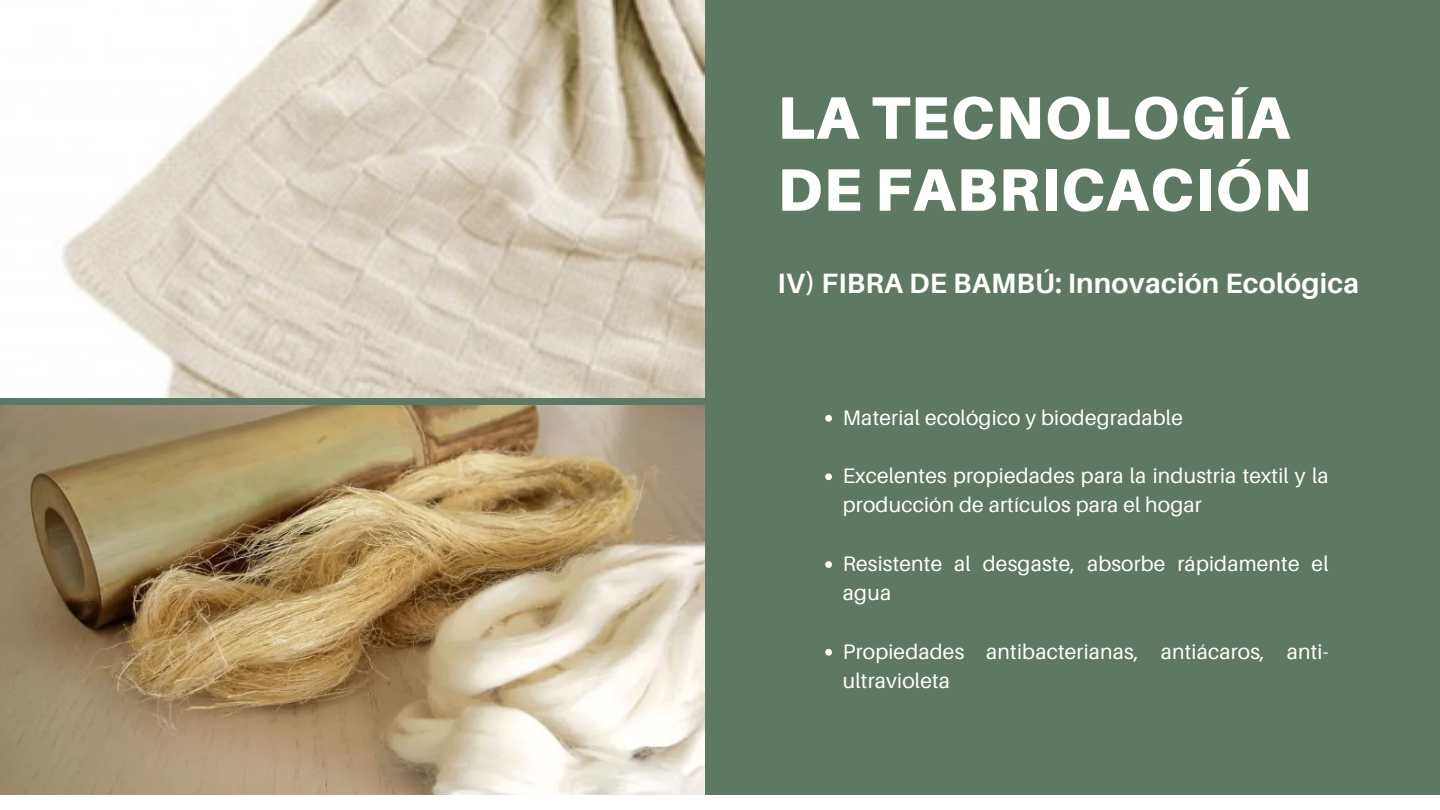
<style>
.page{position:relative;width:1440px;height:810px;background:#5d7963}
.page>*{position:absolute;margin:0;border:0;box-sizing:border-box;transform-origin:0 0}
.t1{font:900 60px/72px "Aileron";letter-spacing:.02em;color:#fff}
.t2{font:700 28px "Aileron";letter-spacing:.01em;color:#fff}
.t3{font:21px/29.2px "Aileron";letter-spacing:.01em;color:#fff}
</style>
<div class="page">
<img style="left:0;top:0;width:704px;height:398px">
<img style="left:0;top:405px;width:704px;height:390px">
<div style="left:0;top:795px;width:1440px;height:15px;background:#fff"></div>
<svg style="left:825px;top:415px;width:7px;height:7px"></svg>
<svg style="left:825px;top:473px;width:7px;height:7px"></svg>
<svg style="left:825px;top:561px;width:7px;height:7px"></svg>
<svg style="left:825px;top:649px;width:7px;height:7px"></svg>
<p class="t1" style="left:778px;top:81px;width:535px">LA TECNOLOGÍA<br>DE FABRICACIÓN</p>
<p class="t2" style="left:778px;top:265px;width:583px">IV) FIBRA DE BAMBÚ: Innovación Ecológica</p>
<p class="t3" style="left:843px;top:402px;width:341px">Material ecológico y biodegradable</p>
<p class="t3" style="left:843px;top:461px;width:487px">Excelentes propiedades para la industria textil y la producción de artículos para el hogar</p>
<p class="t3" style="left:843px;top:549px;width:487px">Resistente al desgaste, absorbe rápidamente el agua</p>
<p class="t3" style="left:843px;top:636px;width:487px">Propiedades antibacterianas, antiácaros, anti&shy;ultravioleta</p>
</div>
